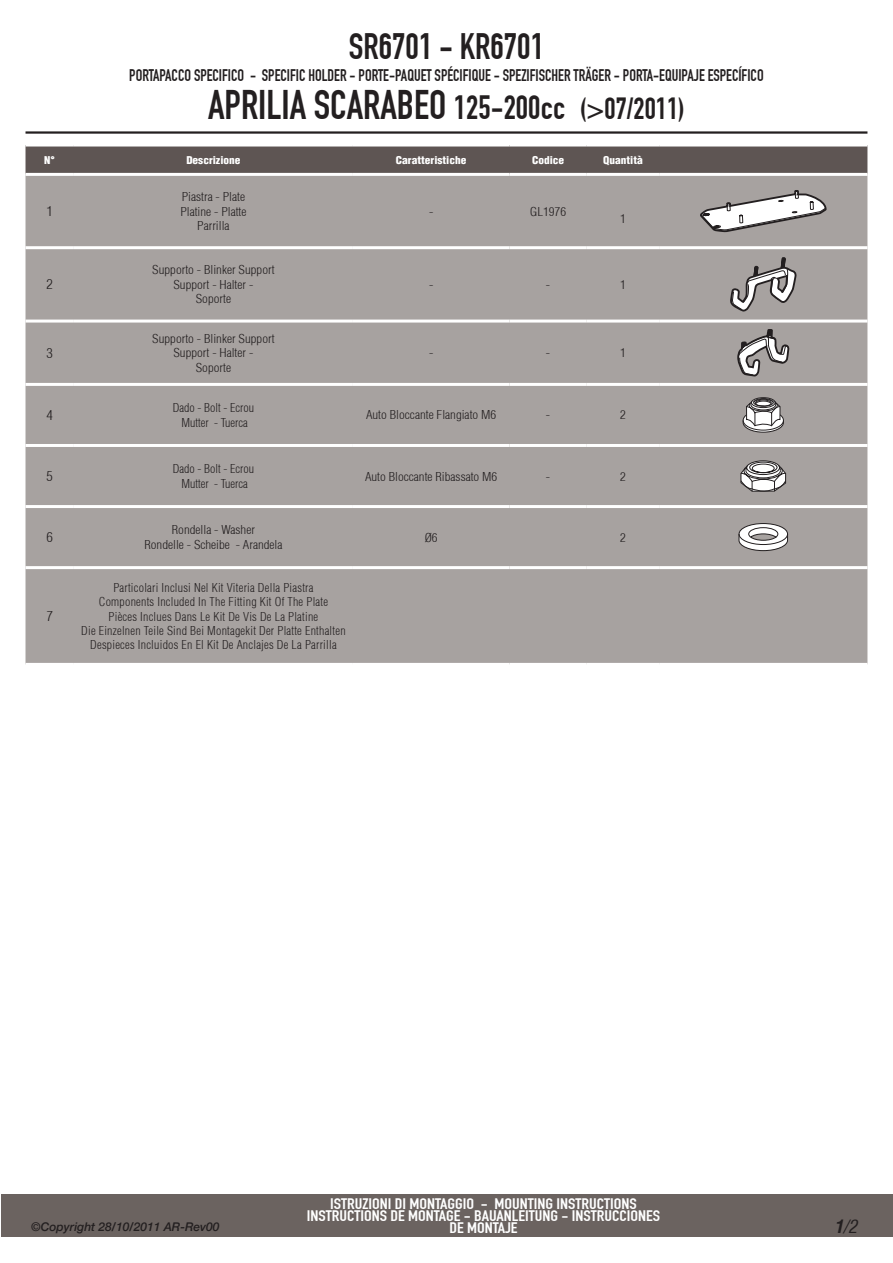
<style>
.page{position:relative;width:893px;height:1263px;background:#fff}
.page>*{position:absolute;margin:0;border:0;box-sizing:border-box;transform-origin:0 0}
.t1{font:40.5px "DIN Engschrift Alternate";color:#231f20}
.t2{font:36px "DIN Engschrift Alternate";color:#231f20}
.t3{font:italic condensed 18px "Helvetica";color:#231f20}
.t4{font:16.5px "DIN Engschrift Alternate";color:#231f20;scale:.95 1}
.t5{font:15px/12px "DIN Engschrift Alternate";color:#fff;text-align:center;scale:1.2 1}
.t6{font:300 condensed 13.5px "Helvetica";color:#231f20;scale:1.08 1}
.t7{font:300 condensed 12px/14.4px "Helvetica";color:#231f20;text-align:center;scale:1.08 1}
.t8{font:300 condensed 12px/14.4px "Helvetica";letter-spacing:.02em;color:#231f20;text-align:center}
.t9{font:300 condensed 12px/14.4px "Helvetica";color:#231f20;text-align:center}
.t10{font:italic 500 12px "Helvetica Neue";color:#231f20}
.t11{font:900 condensed 10.5px "Helvetica";color:#fff;scale:1.08 1}
.s1{font-size:33px}
.s2{font-size:30px}
.s3{font-weight:700}
</style>
<div class="page">
<div style="left:1px;top:1194px;width:891px;height:43px;background:#6b6360"></div>
<hr style="left:26px;top:131px;width:841px;height:3px;background:#231f20">
<div style="left:26px;top:147px;width:841px;height:26px;background:#5e5553"></div>
<div style="left:26px;top:176px;width:841px;height:487px;background:#a7a2a0"></div>
<hr style="left:26px;top:246px;width:48px;height:3px;background:#fff">
<hr style="left:74px;top:246px;width:279px;height:3px;background:#fff">
<hr style="left:353px;top:246px;width:156px;height:3px;background:#fff">
<hr style="left:509px;top:246px;width:78px;height:3px;background:#fff">
<hr style="left:587px;top:246px;width:72px;height:3px;background:#fff">
<hr style="left:659px;top:246px;width:208px;height:3px;background:#fff">
<hr style="left:26px;top:320px;width:48px;height:3px;background:#fff">
<hr style="left:74px;top:320px;width:279px;height:3px;background:#fff">
<hr style="left:353px;top:320px;width:156px;height:3px;background:#fff">
<hr style="left:509px;top:320px;width:78px;height:3px;background:#fff">
<hr style="left:587px;top:320px;width:72px;height:3px;background:#fff">
<hr style="left:659px;top:320px;width:208px;height:3px;background:#fff">
<hr style="left:26px;top:383px;width:48px;height:3px;background:#fff">
<hr style="left:74px;top:383px;width:279px;height:3px;background:#fff">
<hr style="left:353px;top:383px;width:156px;height:3px;background:#fff">
<hr style="left:509px;top:383px;width:78px;height:3px;background:#fff">
<hr style="left:587px;top:383px;width:72px;height:3px;background:#fff">
<hr style="left:659px;top:383px;width:208px;height:3px;background:#fff">
<hr style="left:26px;top:444px;width:48px;height:3px;background:#fff">
<hr style="left:74px;top:444px;width:279px;height:3px;background:#fff">
<hr style="left:353px;top:444px;width:156px;height:3px;background:#fff">
<hr style="left:509px;top:444px;width:78px;height:3px;background:#fff">
<hr style="left:587px;top:444px;width:72px;height:3px;background:#fff">
<hr style="left:659px;top:444px;width:208px;height:3px;background:#fff">
<hr style="left:26px;top:505px;width:48px;height:3px;background:#fff">
<hr style="left:74px;top:505px;width:279px;height:3px;background:#fff">
<hr style="left:353px;top:505px;width:156px;height:3px;background:#fff">
<hr style="left:509px;top:505px;width:78px;height:3px;background:#fff">
<hr style="left:587px;top:505px;width:72px;height:3px;background:#fff">
<hr style="left:659px;top:505px;width:208px;height:3px;background:#fff">
<hr style="left:26px;top:566px;width:48px;height:3px;background:#fff">
<hr style="left:74px;top:566px;width:279px;height:3px;background:#fff">
<hr style="left:353px;top:566px;width:156px;height:3px;background:#fff">
<hr style="left:509px;top:566px;width:78px;height:3px;background:#fff">
<hr style="left:587px;top:566px;width:72px;height:3px;background:#fff">
<hr style="left:659px;top:566px;width:208px;height:3px;background:#fff">
<svg style="left:698px;top:190px;width:130px;height:43px"></svg>
<svg style="left:728px;top:257px;width:70px;height:121px;background:#a39f9e"></svg>
<svg style="left:742px;top:397px;width:42px;height:36px"></svg>
<svg style="left:740px;top:460px;width:46px;height:34px"></svg>
<svg style="left:738px;top:523px;width:50px;height:28px"></svg>
<h2 class="t2" style="left:349px;top:25px;width:197px">SR6701 - KR6701</h2>
<h3 class="t4" style="left:129px;top:65px;width:669px">PORTAPACCO SPECIFICO - SPECIFIC HOLDER - PORTE-PAQUET SPÉCIFIQUE - SPEZIFISCHER TRÄGER - PORTA-EQUIPAJE ESPECÍFICO</h3>
<h1 class="t1" style="left:208px;top:81px;width:478px">APRILIA SCARABEO <span class="s1">125-200cc</span> <span class="s2">(&gt;07/2011)</span></h1>
<p class="t11" style="left:44px;top:153px;width:12px">N°</p>
<p class="t11" style="left:186px;top:153px;width:52px">Descrizione</p>
<p class="t11" style="left:396px;top:153px;width:67px">Caratteristiche</p>
<p class="t11" style="left:532px;top:153px;width:31px">Codice</p>
<p class="t11" style="left:603px;top:153px;width:38px">Quantità</p>
<p class="t6" style="left:46px;top:203px;width:7px">1</p>
<p class="t7" style="left:180px;top:190px;width:63px">Piastra - Plate<br>Platine - Platte<br>Parrilla</p>
<p class="t7" style="left:429px;top:204px;width:5px">-</p>
<p class="t7" style="left:530px;top:204px;width:35px">GL1976</p>
<p class="t7" style="left:620px;top:211px;width:7px">1</p>
<p class="t6" style="left:46px;top:276px;width:7px">2</p>
<p class="t7" style="left:152px;top:263px;width:115px">Supporto - Blinker Support<br>Support - Halter -<br>Soporte</p>
<p class="t7" style="left:429px;top:277px;width:5px">-</p>
<p class="t7" style="left:546px;top:277px;width:5px">-</p>
<p class="t7" style="left:620px;top:277px;width:7px">1</p>
<p class="t6" style="left:46px;top:344px;width:7px">3</p>
<p class="t7" style="left:152px;top:331px;width:115px">Supporto - Blinker Support<br>Support - Halter -<br>Soporte</p>
<p class="t7" style="left:429px;top:346px;width:5px">-</p>
<p class="t7" style="left:546px;top:346px;width:5px">-</p>
<p class="t7" style="left:620px;top:346px;width:7px">1</p>
<p class="t6" style="left:46px;top:407px;width:7px">4</p>
<p class="t9" style="left:173px;top:401px;width:83px">Dado - Bolt - Ecrou<br>Mutter - Tuerca</p>
<p class="t7" style="left:366px;top:408px;width:122px">Auto Bloccante Flangiato M6</p>
<p class="t7" style="left:546px;top:408px;width:5px">-</p>
<p class="t7" style="left:620px;top:408px;width:7px">2</p>
<p class="t6" style="left:46px;top:468px;width:7px">5</p>
<p class="t9" style="left:173px;top:462px;width:83px">Dado - Bolt - Ecrou<br>Mutter - Tuerca</p>
<p class="t7" style="left:365px;top:469px;width:124px">Auto Bloccante Ribassato M6</p>
<p class="t7" style="left:546px;top:469px;width:5px">-</p>
<p class="t7" style="left:620px;top:469px;width:7px">2</p>
<p class="t6" style="left:46px;top:529px;width:7px">6</p>
<p class="t7" style="left:144px;top:523px;width:129px">Rondella - Washer<br>Rondelle - Scheibe - Arandela</p>
<p class="t7" style="left:425px;top:530px;width:13px">Ø6</p>
<p class="t7" style="left:620px;top:530px;width:7px">2</p>
<p class="t6" style="left:46px;top:608px;width:7px">7</p>
<p class="t8" style="left:81px;top:580px;width:266px">Particolari Inclusi Nel Kit Viteria Della Piastra<br>Components Included In The Fitting Kit Of The Plate<br>Pièces Inclues Dans Le Kit De Vis De La Platine<br>Die Einzelnen Teile Sind Bei Montagekit Der Platte Enthalten Despieces Incluidos En El Kit De Anclajes De La Parrilla</p>
<p class="t10" style="left:31px;top:1220px;width:190px">©Copyright 28/10/2011 AR-Rev00</p>
<p class="t5" style="left:307px;top:1197px;width:296px">ISTRUZIONI DI MONTAGGIO - MOUNTING INSTRUCTIONS<br>INSTRUCTIONS DE MONTAGE - BAUANLEITUNG - INSTRUCCIONES<br>DE MONTAJE</p>
<h3 class="t3" style="left:834px;top:1215px;width:25px"><span class="s3">1</span>/2</h3>
</div>
